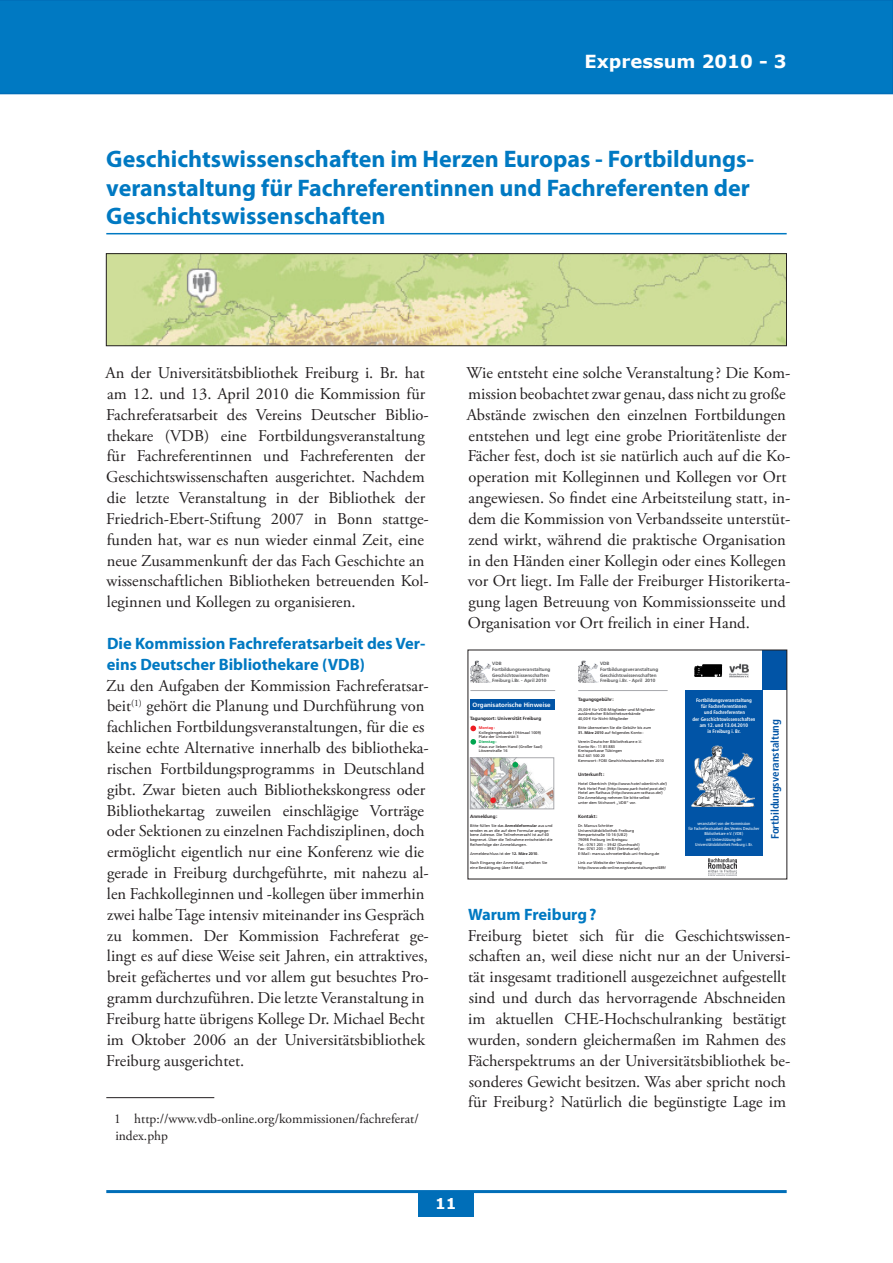
<style>
.page{position:relative;width:893px;height:1263px;background:#fff}
.page>*{position:absolute;margin:0;border:0;box-sizing:border-box;transform-origin:0 0}
.Artikelüberschrift{font:700 24px/28.8px "Myriad Pro";color:#0079c2}
.t1{font:700 18px "Verdana";color:#fff}
.Standart-Text{font:16.5px/20.9px "Adobe Garamond Pro";color:#231f20}
.Zwischenüberschrift{font:700 16.5px/20.9px "Myriad Pro";color:#0079c2}
.t2{font:700 15px "Verdana";color:#fff}
.Fußnote{font:13.5px/16.5px "Adobe Garamond Pro";color:#231f20}
.t3{font:700 condensed 10.8px "Frutiger";color:#0154a6}
.t4{font:700 9.3px/11.2px "Frutiger";color:#fff;text-align:center}
.t5{font:700 condensed 6.6px/7.9px "Frutiger";color:#fff;text-align:center}
.t6{font:700 6.15px "Frutiger";color:#fff}
.t7{font:700 condensed 5.1px/6px "Frutiger";color:#fff;text-align:center}
.t8{font:700 4.65px/5.6px "Frutiger";color:#57585a}
.t9{font:700 4.65px "Frutiger";color:#231f20}
.t10{font:condensed 4.2px/5.1px "Frutiger";color:#fff;text-align:center}
.t11{font:3.9px/4.7px "Frutiger";color:#231f20}
.s1{font-family:"Arial"}
.s2{font-weight:700}
.s3{font-style:italic}
.s4{font-weight:700;color:#ee1d23}
.s5{font-weight:700;color:#00a54f}
</style>
<div class="page">
<div style="left:0;top:0;width:893px;height:94px;background:#0079c2"></div>
<hr style="left:106px;top:1097px;width:108px;height:1px;background:#231f20">
<hr style="left:106px;top:233px;width:681px;height:1px;background:#0079c2">
<img style="left:108px;top:255px;width:677px;height:89px">
<div style="left:106px;top:253px;width:681px;height:93px;border:1px solid #231f20"></div>
<img style="left:472px;top:759px;width:80px;height:48px">
<div style="left:470px;top:757px;width:84px;height:52px;border:1px solid #a8a9ad"></div>
<hr style="left:470px;top:690px;width:85px;height:1px;background:#a8a9ad">
<hr style="left:578px;top:690px;width:90px;height:1px;background:#a8a9ad">
<div style="left:470px;top:700px;width:85px;height:10px;background:#0154a6"></div>
<svg style="left:512px;top:762px;width:6px;height:6px"></svg>
<svg style="left:470px;top:739px;width:6px;height:6px"></svg>
<svg style="left:490px;top:797px;width:6px;height:6px"></svg>
<svg style="left:470px;top:725px;width:6px;height:6px"></svg>
<div style="left:763px;top:650px;width:24px;height:40px;background:#0154a6"></div>
<div style="left:685px;top:690px;width:78px;height:165px;background:#0154a6"></div>
<img style="left:692px;top:745px;width:63px;height:62px">
<svg style="left:695px;top:665px;width:27px;height:12px"></svg>
<img style="left:729px;top:664px;width:20px;height:13px">
<img style="left:470px;top:661px;width:21px;height:21px">
<img style="left:578px;top:661px;width:20px;height:21px">
<img style="left:709px;top:859px;width:27px;height:16px">
<div style="left:418px;top:1191px;width:56px;height:26px;background:#006eb8"></div>
<hr style="left:106px;top:1190px;width:681px;height:3px;background:#006eb8">
<p class="t1" style="left:584px;top:49px;width:204px">Expressum 2010 - 3</p>
<p class="Artikelüberschrift" style="left:106px;top:144px;width:649px">Geschichtswissenschaften im Herzen Europas - Fortbildungs&shy;veranstaltung für Fachreferentinnen und Fachreferenten der<br>Geschichtswissenschaften</p>
<p class="Standart-Text" style="left:105px;top:363px;width:325px">An der Universitätsbibliothek Freiburg i. Br. hat am 12. und 13. April 2010 die Kommission für Fachreferatsarbeit des Vereins Deutscher Biblio&shy;thekare (VDB) eine Fortbildungsveranstaltung für Fachreferentinnen und Fachreferenten der Geschichtswissenschaften ausgerichtet. Nachdem die letzte Veranstaltung in der Bibliothek der Friedrich-Ebert-Stiftung 2007 in Bonn stattge&shy;funden hat, war es nun wieder einmal Zeit, eine neue Zusammenkunft der das Fach Geschichte an wissenschaftlichen Bibliotheken betreuenden Kol&shy;leginnen und Kollegen zu organisieren.</p>
<p class="Zwischenüberschrift" style="left:107px;top:632px;width:320px">Die Kommission Fachreferatsarbeit des Ver&shy;eins Deutscher Bibliothekare (VDB)</p>
<p class="Standart-Text" style="left:106px;top:675px;width:324px">Zu den Aufgaben der Kommission Fachreferatsar&shy;beit<sup>(1)</sup> gehört die Planung und Durchführung von fachlichen Fortbildungsveranstaltungen, für die es keine echte Alternative innerhalb des bibliotheka&shy;rischen Fortbildungsprogramms in Deutschland gibt. Zwar bieten auch Bibliothekskongress oder Bibliothekartag zuweilen einschlägige Vorträge oder Sektionen zu einzelnen Fachdisziplinen, doch ermöglicht eigentlich nur eine Konferenz wie die gerade in Freiburg durchgeführte, mit nahezu al&shy;len Fachkolleginnen und -kollegen über immerhin zwei halbe Tage intensiv miteinander ins Gespräch zu kommen. Der Kommission Fachreferat ge&shy;lingt es auf diese Weise seit Jahren, ein attraktives, breit gefächertes und vor allem gut besuchtes Pro&shy;gramm durchzuführen. Die letzte Veranstaltung in Freiburg hatte übrigens Kollege Dr. Michael Becht im Oktober 2006 an der Universitätsbibliothek Freiburg ausgerichtet.</p>
<p class="Fußnote" style="left:114px;top:1111px;width:306px">1 http://www.vdb-online.org/kommissionen/fachreferat/ index.php</p>
<p class="Standart-Text" style="left:467px;top:363px;width:325px">Wie entsteht eine solche Veranstaltung ? Die Kom&shy;mission beobachtet zwar genau, dass nicht zu große Abstände zwischen den einzelnen Fortbildungen entstehen und legt eine grobe Prioritätenliste der Fächer fest, doch ist sie natürlich auch auf die Ko&shy;operation mit Kolleginnen und Kollegen vor Ort angewiesen. So findet eine Arbeitsteilung statt, in&shy;dem die Kommission von Verbandsseite unterstüt&shy;zend wirkt, während die praktische Organisation in den Händen einer Kollegin oder eines Kollegen vor Ort liegt. Im Falle der Freiburger Historikerta&shy;gung lagen Betreuung von Kommissionsseite und Organisation vor Ort freilich in einer Hand.</p>
<p class="t8" style="left:492px;top:661px;width:60px">VDB<br>Fortbildungsveranstaltung<br>Geschichtswissenschaften<br>Freiburg i.Br. - April 2010</p>
<p class="t8" style="left:600px;top:661px;width:60px">VDB<br>Fortbildungsveranstaltung<br>Geschichtswissenschaften<br>Freiburg i.Br. - April 2010</p>
<p class="t9" style="left:578px;top:697px;width:37px">Tagungsgebühr :</p>
<p class="t11" style="left:578px;top:707px;width:78px">25,00 <span class="s1">€</span> für VDB-Mitglieder und Mitglieder ausländischer Bibliotheksverbände<br>40,00 <span class="s1">€</span> für Nicht-Mitglieder</p>
<p class="t11" style="left:578px;top:725px;width:75px">Bitte überweisen Sie die Gebühr bis zum</p>
<p class="t11" style="left:578px;top:730px;width:67px"><span class="s2">31. März 2010</span> auf folgendes Konto:</p>
<p class="t11" style="left:578px;top:739px;width:87px">Verein Deutscher Bibliothekare e.V.<br>Konto-Nr.: 11 85 883<br>Kreissparkasse Tübingen<br>BLZ 641 500 20<br>Kennwort: FOBI Geschichtswissenschaften 2010</p>
<p class="t9" style="left:578px;top:771px;width:28px">Unterkunft :</p>
<p class="t11" style="left:578px;top:781px;width:90px">Hotel Oberkirch (<span class="s3">http://www.hotel-oberkirch.de/</span>)<br>Park Hotel Post <span class="s3">(http://www.park-hotel-post.de/)<br></span>Hotel am Rathaus (<span class="s3">http://www.am-rathaus.de/</span>)<br>Die Anmeldung nehmen Sie bitte selbst<br>unter dem Stichwort „VDB“ vor.</p>
<p class="t9" style="left:578px;top:813px;width:21px">Kontakt :</p>
<p class="t11" style="left:578px;top:823px;width:83px">Dr. Marcus Schröter<br>Universitätsbibliothek Freiburg<br>Rempartstraße 10-16 (UB2)<br>79098 Freiburg im Breisgau<br>Tel.: 0761 203 – 3942 (Durchwahl)<br>Fax: 0761 203 – 3987 (Sekretariat)<br>E-Mail: marcus.schroeter@ub.uni-freiburg.de</p>
<p class="t11" style="left:578px;top:860px;width:65px">Link zur Website der Veranstaltung</p>
<p class="t7" style="left:692px;top:698px;width:65px">Fortbildungsveranstaltung<br>für Fachreferentinnen<br>und Fachreferenten<br>der Geschichtswissenschaften am 12. und 13.04.2010<br>in Freiburg i. Br.</p>
<p class="t6" style="left:470px;top:700px;width:79px">Organisatorische Hinweise</p>
<p class="t9" style="left:470px;top:715px;width:73px">Tagungsort : Universität Freiburg</p>
<p class="t11" style="left:479px;top:725px;width:65px"><span class="s4">Montag :<br></span>Kollegiengebäude I (Hörsaal 1009)<br>Platz der Universität 3<br><span class="s5">Dienstag :<br></span>Haus zur lieben Hand (Großer Saal)<br>Löwenstraße 16</p>
<p class="t6" style="left:473px;top:701px;width:79px">Organisatorische Hinweise</p>
<p class="t4" style="left:693px;top:717px;width:64px">Multimediales<br>Lehren und</p>
<p class="t3" style="left:768px;top:839px;width:121px;rotate:-90deg">Fortbildungsveranstaltung</p>
<p class="t9" style="left:470px;top:813px;width:29px">Anmeldung :</p>
<p class="t11" style="left:470px;top:823px;width:84px">Bitte füllen Sie das <span class="s2">Anmeldeformular</span> aus und senden es an die auf dem Formular angege&shy;bene Adresse. Die Teilnehmerzahl ist auf 40 begrenzt. Über die Teilnahme entscheidet die Reihenfolge der Anmeldungen.</p>
<p class="t11" style="left:470px;top:851px;width:70px">Anmeldeschluss ist der <span class="s2">12. März 2010</span>.</p>
<p class="t11" style="left:470px;top:860px;width:79px">Nach Eingang der Anmeldung erhalten Sie eine Bestätigung über E-Mail.</p>
<p class="t10" style="left:688px;top:821px;width:72px">veranstaltet von der Kommission<br>für Fachreferatsarbeit des Vereins Deutscher Bibliothekare e.V. (VDB)<br>mit Unterstützung der Universitätsbibliothek Freiburg i. Br.</p>
<p class="t5" style="left:712px;top:822px;width:25px">tät<br>Freiburg</p>
<p class="t11" style="left:578px;top:865px;width:89px">http://www.vdb-online.org/veranstaltungen/489/</p>
<p class="Zwischenüberschrift" style="left:468px;top:903px;width:130px">Warum Freiburg?</p>
<p class="Standart-Text" style="left:468px;top:925px;width:324px">Freiburg bietet sich für die Geschichtswissen&shy;schaften an, weil diese nicht nur an der Universi&shy;tät insgesamt traditionell ausgezeichnet aufgestellt sind und durch das hervorragende Abschneiden im aktuellen CHE-Hochschulranking bestätigt wurden, sondern gleichermaßen im Rahmen des Fächerspektrums an der Universitätsbibliothek be&shy;sonderes Gewicht besitzen. Was aber spricht noch für Freiburg ? Natürlich die begünstigte Lage im</p>
<p class="t2" style="left:435px;top:1194px;width:23px">11</p>
</div>
